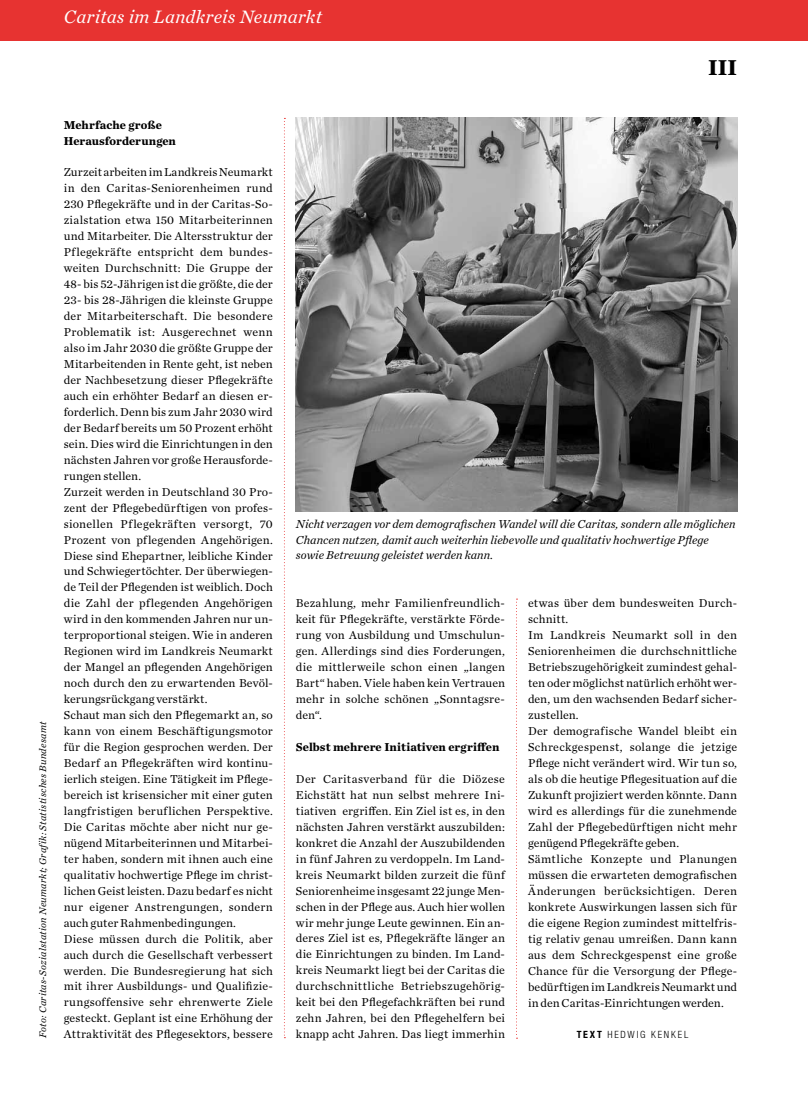
<style>
.page{position:relative;width:808px;height:1110px;background:#fff}
.page>*{position:absolute;margin:0;border:0;box-sizing:border-box;transform-origin:0 0}
.t1{font:700 22.5px "Chronicle Text G1";color:#000}
.t2{font:italic 18.75px "Chronicle Text G1";letter-spacing:.01em;color:#fff}
.t3{font:12px/16px "Chronicle Text G1";letter-spacing:.015em;color:#000}
.t4{font:italic 12px/16px "Chronicle Text G1";color:#000}
.t5{font:700 12px/16px "Chronicle Text G1";letter-spacing:.005em;color:#000}
.t6{font:italic 10px "Chronicle Text G1";letter-spacing:.025em;color:#000}
.t7{font:300 condensed 10px "Helvetica Neue LT Std";letter-spacing:.175em;color:#000}
.s1{font-weight:700}
</style>
<div class="page">
<div style="left:0;top:0;width:808px;height:41px;background:#e73331"></div>
<svg style="left:284px;top:118px;width:1px;height:918px"></svg>
<svg style="left:516px;top:598px;width:1px;height:440px"></svg>
<img style="left:296px;top:118px;width:441px;height:393px">
<h2 class="t2" style="left:64px;top:2px;width:260px">Caritas im Landkreis Neumarkt</h2>
<h1 class="t1" style="left:708px;top:49px;width:31px">III</h1>
<p class="t6" style="left:35px;top:1037px;width:318px;rotate:-90deg">Foto: Caritas-Sozialstation Neumarkt; Grafik: Statistisches Bundesamt</p>
<p class="t5" style="left:64px;top:116px;width:114px">Mehrfache große<br>Herausforderungen</p>
<p class="t3" style="left:64px;top:164px;width:211px">Zurzeit arbeiten im Landkreis Neumarkt in den Caritas-Seniorenheimen rund 230 Pflegekräfte und in der Caritas-So&shy;zialstation etwa 150 Mitarbeiterinnen und Mitarbeiter. Die Altersstruktur der Pflegekräfte entspricht dem bundes&shy;weiten Durchschnitt: Die Gruppe der 48- bis 52-Jährigen ist die größte, die der 23- bis 28-Jährigen die kleinste Gruppe der Mitarbeiterschaft. Die besondere Problematik ist: Ausgerechnet wenn also im Jahr 2030 die größte Gruppe der Mitarbeitenden in Rente geht, ist neben der Nachbesetzung dieser Pflegekräfte auch ein erhöhter Bedarf an diesen er&shy;forderlich. Denn bis zum Jahr 2030 wird der Bedarf bereits um 50 Prozent erhöht sein. Dies wird die Einrichtungen in den nächsten Jahren vor große Herausforde&shy;rungen stellen.<br>Zurzeit werden in Deutschland 30 Pro&shy;zent der Pflegebedürftigen von profes&shy;sionellen Pflegekräften versorgt, 70<br>Prozent von pflegenden Angehörigen.<br>Diese sind Ehepartner, leibliche Kinder und Schwiegertöchter. Der überwiegen&shy;de Teil der Pflegenden ist weiblich. Doch die Zahl der pflegenden Angehörigen wird in den kommenden Jahren nur un&shy;terproportional steigen. Wie in anderen Regionen wird im Landkreis Neumarkt der Mangel an pflegenden Angehörigen noch durch den zu erwartenden Bevöl&shy;kerungsrückgang verstärkt.<br>Schaut man sich den Pflegemarkt an, so kann von einem Beschäftigungsmotor für die Region gesprochen werden. Der Bedarf an Pflegekräften wird kontinu&shy;ierlich steigen. Eine Tätigkeit im Pflege&shy;bereich ist krisensicher mit einer guten langfristigen beruflichen Perspektive.<br>Die Caritas möchte aber nicht nur ge&shy;nügend Mitarbeiterinnen und Mitarbei&shy;ter haben, sondern mit ihnen auch eine qualitativ hochwertige Pflege im christ&shy;lichen Geist leisten. Dazu bedarf es nicht nur eigener Anstrengungen, sondern auch guter Rahmenbedingungen.<br>Diese müssen durch die Politik, aber auch durch die Gesellschaft verbessert werden. Die Bundesregierung hat sich mit ihrer Ausbildungs- und Qualifizie&shy;rungsoffensive sehr ehrenwerte Ziele gesteckt. Geplant ist eine Erhöhung der Attraktivität des Pflegesektors, bessere</p>
<p class="t4" style="left:296px;top:514px;width:441px">Nicht verzagen vor dem demografischen Wandel will die Caritas, sondern alle möglichen<br>Chancen nutzen, damit auch weiterhin liebevolle und qualitativ hochwertige Pflege sowie Betreuung geleistet werden kann.</p>
<p class="t3" style="left:296px;top:594px;width:211px;text-align:justify">Bezahlung, mehr Familienfreundlich&shy;keit für Pflegekräfte, verstärkte Förde&shy;rung von Ausbildung und Umschulun&shy;gen. Allerdings sind dies Forderungen, die mittlerweile schon einen „langen Bart“ haben. Viele haben kein Vertrauen mehr in solche schönen „Sonntagsre&shy;den“.</p>
<p class="t5" style="left:296px;top:738px;width:205px">Selbst mehrere Initiativen ergriffen</p>
<p class="t3" style="left:296px;top:770px;width:211px;text-align:justify">Der Caritasverband für die Diözese Eichstätt hat nun selbst mehrere Ini&shy;tiativen ergriffen. Ein Ziel ist es, in den nächsten Jahren verstärkt auszubilden: konkret die Anzahl der Auszubildenden in fünf Jahren zu verdoppeln. Im Land&shy;kreis Neumarkt bilden zurzeit die fünf Seniorenheime insgesamt 22 junge Men&shy;schen in der Pflege aus. Auch hier wollen wir mehr junge Leute gewinnen. Ein an&shy;deres Ziel ist es, Pflegekräfte länger an die Einrichtungen zu binden. Im Land&shy;kreis Neumarkt liegt bei der Caritas die durchschnittliche Betriebszugehörig&shy;keit bei den Pflegefachkräften bei rund zehn Jahren, bei den Pflegehelfern bei knapp acht Jahren. Das liegt immerhin</p>
<p class="t3" style="left:528px;top:594px;width:211px">etwas über dem bundesweiten Durch&shy;schnitt.<br>Im Landkreis Neumarkt soll in den Seniorenheimen die durchschnittliche Betriebszugehörigkeit zumindest gehal&shy;ten oder möglichst natürlich erhöht wer&shy;den, um den wachsenden Bedarf sicher&shy;zustellen.<br>Der demografische Wandel bleibt ein Schreckgespenst, solange die jetzige Pflege nicht verändert wird. Wir tun so, als ob die heutige Pflegesituation auf die Zukunft projiziert werden könnte. Dann wird es allerdings für die zunehmende Zahl der Pflegebedürftigen nicht mehr genügend Pflegekräfte geben.<br>Sämtliche Konzepte und Planungen müssen die erwarteten demografischen Änderungen berücksichtigen. Deren konkrete Auswirkungen lassen sich für die eigene Region zumindest mittelfris&shy;tig relativ genau umreißen. Dann kann aus dem Schreckgespenst eine große Chance für die Versorgung der Pflege&shy;bedürftigen im Landkreis Neumarkt und in den Caritas-Einrichtungen werden.</p>
<p class="t7" style="left:577px;top:1028px;width:113px"><span class="s1">Text</span> HEDWIG KENKEL</p>
</div>
